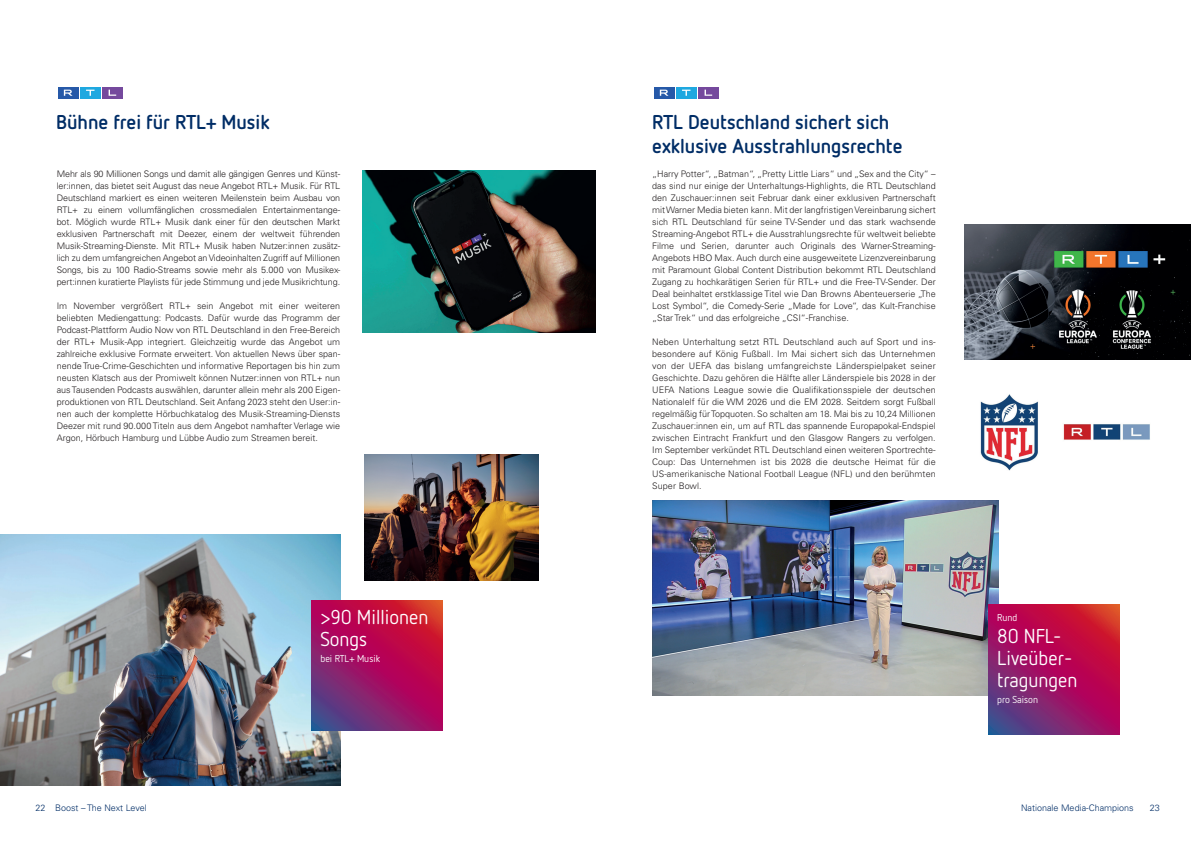
<style>
.page{position:relative;width:1191px;height:842px;background:#fff}
.page>*{position:absolute;margin:0;border:0;box-sizing:border-box;transform-origin:0 0}
.t1{font:700 20px/24px "Netto OT";color:#002d66}
.t2{font:20px/22px "Netto OT";color:#fff}
.t3{font:10px "Netto OT";color:#fff}
.t4{font:300 9px/12px "Univers LT Pro 45";color:#231f20;text-align:justify}
.t5{font:300 9px "Univers LT Pro 45";color:#002d66}
</style>
<div class="page">
<img style="left:964px;top:225px;width:227px;height:135px">
<img style="left:363px;top:170px;width:232px;height:163px">
<img style="left:0;top:534px;width:340px;height:251px">
<img style="left:364px;top:455px;width:175px;height:125px">
<img style="left:652px;top:501px;width:346px;height:194px">
<img style="left:980px;top:394px;width:170px;height:77px">
<svg style="left:312px;top:600px;width:130px;height:131px;background:#a2165a"></svg>
<svg style="left:988px;top:604px;width:131px;height:131px;background:#a3165a"></svg>
<div style="left:654px;top:87px;width:20px;height:11px;background:#2659a8"></div>
<div style="left:676px;top:87px;width:20px;height:11px;background:#1ea8e0"></div>
<div style="left:698px;top:87px;width:20px;height:11px;background:#75499d"></div>
<svg style="left:660px;top:90px;width:8px;height:6px"></svg>
<svg style="left:704px;top:90px;width:8px;height:6px"></svg>
<svg style="left:682px;top:90px;width:8px;height:6px"></svg>
<div style="left:58px;top:87px;width:20px;height:11px;background:#2659a8"></div>
<div style="left:80px;top:87px;width:20px;height:11px;background:#1ea8e0"></div>
<div style="left:102px;top:87px;width:20px;height:11px;background:#75499d"></div>
<svg style="left:64px;top:90px;width:9px;height:6px"></svg>
<svg style="left:109px;top:90px;width:7px;height:6px"></svg>
<svg style="left:86px;top:90px;width:8px;height:6px"></svg>
<h1 class="t1" style="left:56px;top:109px;width:215px">Bühne frei für RTL+ Musik</h1>
<p class="t4" style="left:57px;top:167px;width:285px">Mehr als 90 Millionen Songs und damit alle gängigen Genres und Künst&shy;ler:innen, das bietet seit August das neue Angebot RTL+ Musik. Für RTL Deutschland markiert es einen weiteren Meilenstein beim Ausbau von RTL+ zu einem vollumfänglichen crossmedialen Entertainmentange&shy;bot. Möglich wurde RTL+ Musik dank einer für den deutschen Markt exklusiven Partnerschaft mit Deezer, einem der weltweit führenden Musik-Streaming-Dienste. Mit RTL+ Musik haben Nutzer:innen zusätz&shy;lich zu dem umfangreichen Angebot an Videoinhalten Zugriff auf Millionen Songs, bis zu 100 Radio-Streams sowie mehr als 5.000 von Musikex&shy;pert:innen kuratierte Playlists für jede Stimmung und jede Musikrichtung.</p>
<p class="t4" style="left:57px;top:299px;width:285px">Im November vergrößert RTL+ sein Angebot mit einer weiteren beliebten Mediengattung: Podcasts. Dafür wurde das Programm der Podcast-Plattform Audio Now von RTL Deutschland in den Free-Bereich der RTL+ Musik-App integriert. Gleichzeitig wurde das Angebot um zahlreiche exklusive Formate erweitert. Von aktuellen News über span&shy;nende True-Crime-Geschichten und informative Reportagen bis hin zum neusten Klatsch aus der Promiwelt können Nutzer:innen von RTL+ nun aus Tausenden Podcasts auswählen, darunter allein mehr als 200 Eigen&shy;produktionen von RTL Deutschland. Seit Anfang 2023 steht den User:in&shy;nen auch der komplette Hörbuchkatalog des Musik-Streaming-Diensts Deezer mit rund 90.000 Titeln aus dem Angebot namhafter Verlage wie Argon, Hörbuch Hamburg und Lübbe Audio zum Streamen bereit.</p>
<h1 class="t2" style="left:320px;top:606px;width:109px">&gt;90 Millionen<br>Songs</h1>
<p class="t3" style="left:320px;top:653px;width:61px">bei RTL+ Musik</p>
<h1 class="t1" style="left:652px;top:109px;width:252px">RTL Deutschland sichert sich exklusive Ausstrahlungsrechte</h1>
<p class="t4" style="left:652px;top:167px;width:285px">„Harry Potter“, „Batman“, „Pretty Little Liars“ und „Sex and the City“ – das sind nur einige der Unterhaltungs-Highlights, die RTL Deutschland den Zuschauer:innen seit Februar dank einer exklusiven Partnerschaft mit Warner Media bieten kann. Mit der langfristigen Vereinbarung sichert sich RTL Deutschland für seine TV-Sender und das stark wachsende Streaming-Angebot RTL+ die Ausstrahlungsrechte für weltweit beliebte Filme und Serien, darunter auch Originals des Warner-Streaming-Angebots HBO Max. Auch durch eine ausgeweitete Lizenzvereinbarung mit Paramount Global Content Distribution bekommt RTL Deutschland Zugang zu hochkarätigen Serien für RTL+ und die Free-TV-Sender. Der Deal beinhaltet erstklassige Titel wie Dan Browns Abenteuerserie „The Lost Symbol“, die Comedy-Serie „Made for Love“, das Kult-Franchise „Star Trek“ und das erfolgreiche „CSI“-Franchise.</p>
<p class="t4" style="left:652px;top:335px;width:285px">Neben Unterhaltung setzt RTL Deutschland auch auf Sport und ins&shy;besondere auf König Fußball. Im Mai sichert sich das Unternehmen von der UEFA das bislang umfangreichste Länderspielpaket seiner Geschichte. Dazu gehören die Hälfte aller Länderspiele bis 2028 in der UEFA Nations League sowie die Qualifikationsspiele der deutschen Nationalelf für die WM 2026 und die EM 2028. Seitdem sorgt Fußball regelmäßig für Topquoten. So schalten am 18. Mai bis zu 10,24 Millionen Zuschauer:innen ein, um auf RTL das spannende Europapokal-Endspiel zwischen Eintracht Frankfurt und den Glasgow Rangers zu verfolgen.<br>Im September verkündet RTL Deutschland einen weiteren Sportrechte-Coup: Das Unternehmen ist bis 2028 die deutsche Heimat für die US-amerikanische National Football League (NFL) und den berühmten Super Bowl.</p>
<p class="t3" style="left:997px;top:611px;width:22px">Rund</p>
<h1 class="t2" style="left:997px;top:624px;width:82px">80 NFL-<br>Liveüber&shy;tragungen</h1>
<p class="t3" style="left:997px;top:693px;width:42px">pro Saison</p>
<p class="t5" style="left:35px;top:802px;width:113px">22 Boost – The Next Level</p>
<p class="t5" style="left:1021px;top:802px;width:114px">Nationale Media-Champions</p>
<p class="t5" style="left:1149px;top:802px;width:12px">23</p>
</div>
